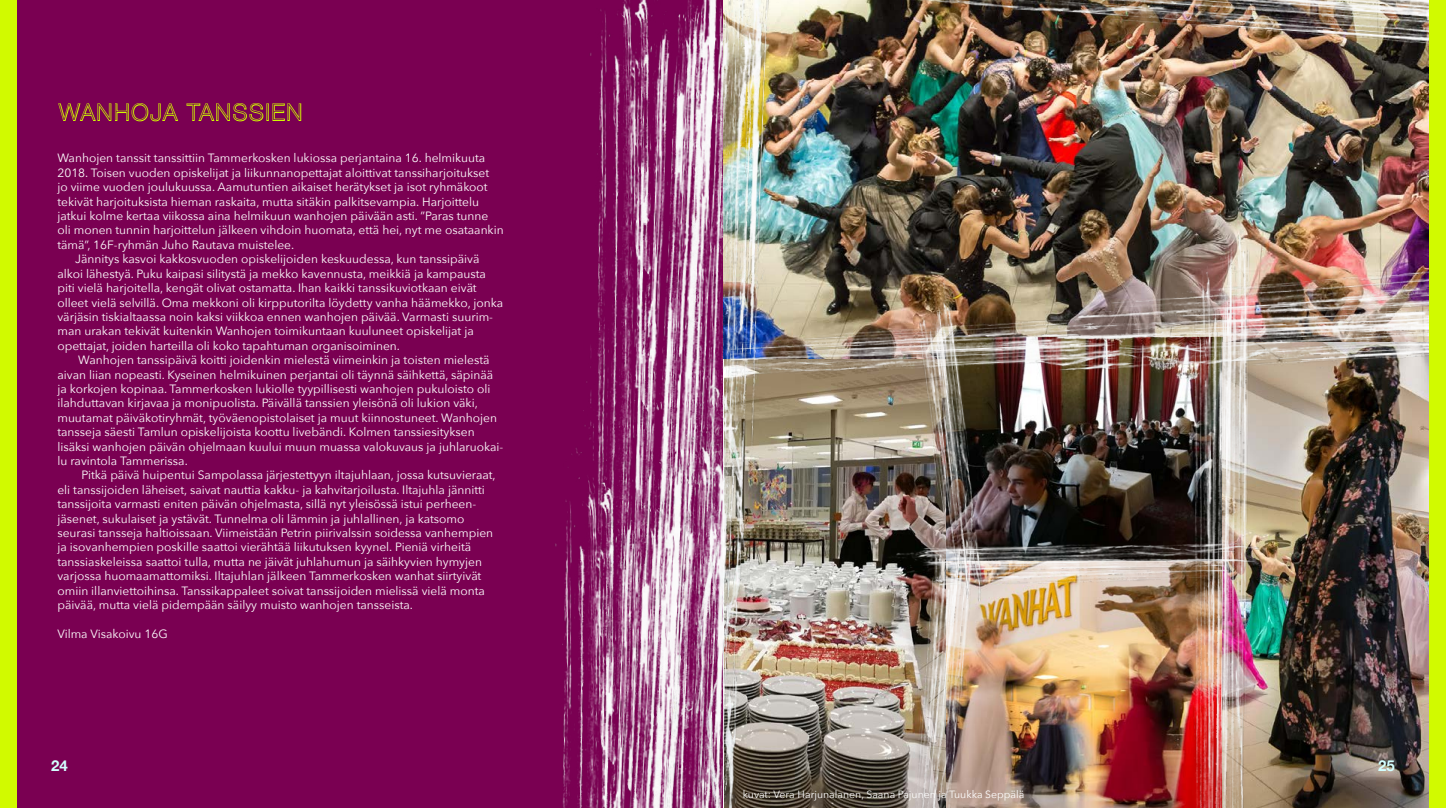
<style>
.page{position:relative;width:1446px;height:808px;background:#fff}
.page>*{position:absolute;margin:0;border:0;box-sizing:border-box;transform-origin:0 0}
.t1{font:100 22.5px "Helvetica Neue";letter-spacing:.1em;color:#7a0052}
.t2{font:700 15px "Helvetica Neue";color:#d3ffff}
.t3{font:12px "Avenir Next";color:#fff}
.t4{font:10.5px "Avenir Next";color:#fff}
</style>
<div class="page">
<img style="left:787px;top:380px;width:126px;height:428px">
<img style="left:981px;top:586px;width:203px;height:222px">
<img style="left:787px;top:53px;width:642px;height:256px">
<img style="left:992px;top:386px;width:192px;height:151px">
<div style="left:0;top:0;width:723px;height:808px;background:#7a0052"></div>
<img style="left:1254px;top:386px;width:175px;height:422px">
<img style="left:590px;top:0;width:197px;height:808px">
<img style="left:973px;top:260px;width:456px;height:126px">
<img style="left:913px;top:643px;width:68px;height:165px">
<img style="left:885px;top:537px;width:418px;height:49px">
<img style="left:913px;top:272px;width:79px;height:371px">
<img style="left:729px;top:309px;width:437px;height:71px">
<img style="left:758px;top:0;width:671px;height:53px">
<img style="left:1184px;top:141px;width:70px;height:667px">
<img style="left:555px;top:349px;width:202px;height:459px">
<div style="left:1429px;top:0;width:17px;height:808px;background:#d1fa00"></div>
<div style="left:0;top:0;width:16px;height:808px;background:#d1fa00"></div>
<svg style="left:58px;top:103px;width:121px;height:19px"></svg>
<svg style="left:186px;top:103px;width:78px;height:19px"></svg>
<div style="left:266px;top:103px;width:3px;height:18px;border:2px solid #d1fa00"></div>
<svg style="left:272px;top:103px;width:30px;height:18px"></svg>
<h1 class="t1" style="left:59px;top:95px;width:244px">WANHOJA TANSSIEN</h1>
<p class="t3" style="left:57px;top:148px;width:429px">Wanhojen tanssit tanssittiin Tammerkosken lukiossa perjantaina 16. helmikuuta</p>
<p class="t3" style="left:57px;top:163px;width:433px">2018. Toisen vuoden opiskelijat ja liikunnanopettajat aloittivat tanssiharjoitukset</p>
<p class="t3" style="left:57px;top:177px;width:432px">jo viime vuoden joulukuussa. Aamutuntien aikaiset herätykset ja isot ryhmäkoot</p>
<p class="t3" style="left:57px;top:191px;width:423px">tekivät harjoituksista hieman raskaita, mutta sitäkin palkitsevampia. Harjoittelu</p>
<p class="t3" style="left:57px;top:206px;width:432px">jatkui kolme kertaa viikossa aina helmikuun wanhojen päivään asti. ”Paras tunne</p>
<p class="t3" style="left:57px;top:220px;width:448px">oli monen tunnin harjoittelun jälkeen vihdoin huomata, että hei, nyt me osataankin</p>
<p class="t3" style="left:57px;top:235px;width:238px">tämä”, 16F-ryhmän Juho Rautava muistelee.</p>
<p class="t3" style="left:75px;top:249px;width:406px">Jännitys kasvoi kakkosvuoden opiskelijoiden keskuudessa, kun tanssipäivä</p>
<p class="t3" style="left:57px;top:263px;width:430px">alkoi lähestyä. Puku kaipasi silitystä ja mekko kavennusta, meikkiä ja kampausta</p>
<p class="t3" style="left:57px;top:278px;width:421px">piti vielä harjoitella, kengät olivat ostamatta. Ihan kaikki tanssikuviotkaan eivät</p>
<p class="t3" style="left:57px;top:292px;width:447px">olleet vielä selvillä. Oma mekkoni oli kirpputorilta löydetty vanha häämekko, jonka</p>
<p class="t3" style="left:57px;top:307px;width:437px">värjäsin tiskialtaassa noin kaksi viikkoa ennen wanhojen päivää. Varmasti suurim-</p>
<p class="t3" style="left:57px;top:321px;width:418px">man urakan tekivät kuitenkin Wanhojen toimikuntaan kuuluneet opiskelijat ja</p>
<p class="t3" style="left:57px;top:335px;width:344px">opettajat, joiden harteilla oli koko tapahtuman organisoiminen.</p>
<p class="t3" style="left:78px;top:350px;width:413px">Wanhojen tanssipäivä koitti joidenkin mielestä viimeinkin ja toisten mielestä</p>
<p class="t3" style="left:57px;top:364px;width:437px">aivan liian nopeasti. Kyseinen helmikuinen perjantai oli täynnä säihkettä, säpinää</p>
<p class="t3" style="left:57px;top:379px;width:435px">ja korkojen kopinaa. Tammerkosken lukiolle tyypillisesti wanhojen pukuloisto oli</p>
<p class="t3" style="left:57px;top:393px;width:422px">ilahduttavan kirjavaa ja monipuolista. Päivällä tanssien yleisönä oli lukion väki,</p>
<p class="t3" style="left:57px;top:407px;width:441px">muutamat päiväkotiryhmät, työväenopistolaiset ja muut kiinnostuneet. Wanhojen</p>
<p class="t3" style="left:57px;top:422px;width:419px">tansseja säesti Tamlun opiskelijoista koottu livebändi. Kolmen tanssiesityksen</p>
<p class="t3" style="left:57px;top:436px;width:447px">lisäksi wanhojen päivän ohjelmaan kuului muun muassa valokuvaus ja juhlaruokai-</p>
<p class="t3" style="left:57px;top:451px;width:132px">lu ravintola Tammerissa.</p>
<p class="t3" style="left:81px;top:465px;width:416px">Pitkä päivä huipentui Sampolassa järjestettyyn iltajuhlaan, jossa kutsuvieraat,</p>
<p class="t3" style="left:57px;top:479px;width:429px">eli tanssijoiden läheiset, saivat nauttia kakku- ja kahvitarjoilusta. Iltajuhla jännitti</p>
<p class="t3" style="left:57px;top:494px;width:420px">tanssijoita varmasti eniten päivän ohjelmasta, sillä nyt yleisössä istui perheen-</p>
<p class="t3" style="left:57px;top:508px;width:409px">jäsenet, sukulaiset ja ystävät. Tunnelma oli lämmin ja juhlallinen, ja katsomo</p>
<p class="t3" style="left:57px;top:523px;width:437px">seurasi tansseja haltioissaan. Viimeistään Petrin piirivalssin soidessa vanhempien</p>
<p class="t3" style="left:57px;top:537px;width:415px">ja isovanhempien poskille saattoi vierähtää liikutuksen kyynel. Pieniä virheitä</p>
<p class="t3" style="left:57px;top:551px;width:426px">tanssiaskeleissa saattoi tulla, mutta ne jäivät juhlahumun ja säihkyvien hymyjen</p>
<p class="t3" style="left:57px;top:566px;width:425px">varjossa huomaamattomiksi. Iltajuhlan jälkeen Tammerkosken wanhat siirtyivät</p>
<p class="t3" style="left:57px;top:580px;width:429px">omiin illanviettoihinsa. Tanssikappaleet soivat tanssijoiden mielissä vielä monta</p>
<p class="t3" style="left:57px;top:595px;width:357px">päivää, mutta vielä pidempään säilyy muisto wanhojen tansseista.</p>
<p class="t3" style="left:57px;top:623px;width:112px">Vilma Visakoivu 16G</p>
<p class="t2" style="left:51px;top:753px;width:18px">24</p>
<p class="t2" style="left:1378px;top:753px;width:18px">25</p>
<p class="t4" style="left:742px;top:786px;width:283px">kuvat: Vera Harjunalanen, Saana Pajunen ja Tuukka Seppälä</p>
</div>
